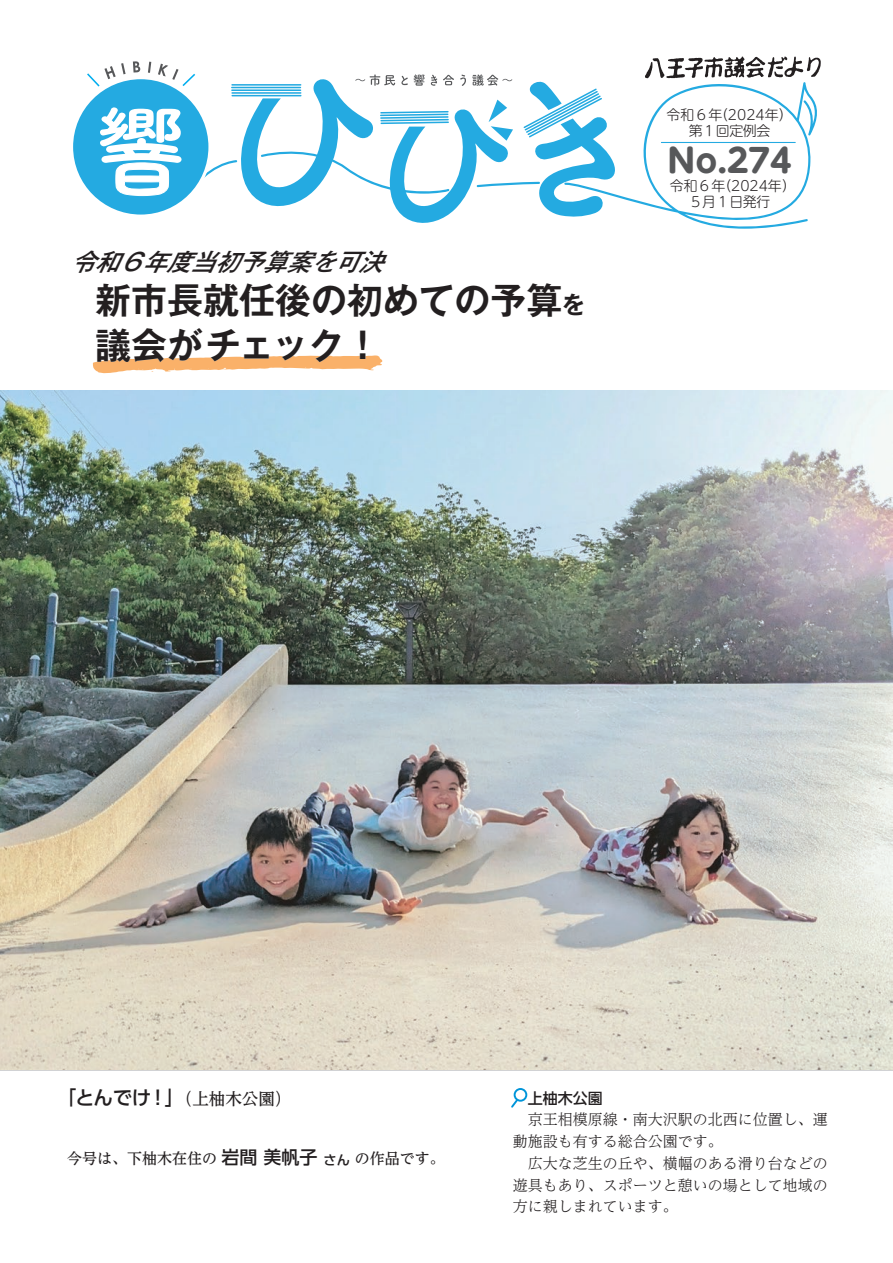
<style>
.page{position:relative;width:893px;height:1263px;background:#fff}
.page>*{position:absolute;margin:0;border:0;box-sizing:border-box;transform-origin:0 0}
.t1{font:700 36px/45px "Gothic MB101 Pro De";color:#231f20}
.t2{font:700 32.4px "UD Shin M Go Pr 6 N";color:#57585a}
.t3{font:italic 500 24px "Gothic MB101 Pro";color:#231f20}
.t4{font:500 19.5px "UD Shin Go Pr 6 N";color:#231f20}
.t5{font:300 15px/21.8px "UD Reimin Pro";color:#231f20}
.t6{font:500 15px "UD Reimin Pro";color:#231f20}
.t7{font:500 15px "UD Shin Go Pr 6 N";color:#231f20}
.t8{font:300 13.95px/15.9px "UD Shin M Go Pr 6 N";color:#231f20;text-align:center}
.s1{font-size:24px}
.s2{font-family:"UD Reimin Pro";font-size:16.5px}
.s3{font-family:"UD Shin Go Pr 6 N";font-size:18px}
.s4{font-family:"UD Shin Go Pr 6 N";font-size:13.2px}
</style>
<div class="page">
<img style="left:0;top:391px;width:893px;height:679px">
<div style="left:73px;top:79px;width:135px;height:136px;background:#24aae1;border-radius:50%"></div>
<svg style="left:82px;top:56px;width:739px;height:173px"></svg>
<div style="left:514px;top:1088px;width:13px;height:14px;border:2px solid #0095d9;border-radius:50%"></div>
<svg style="left:511px;top:1097px;width:9px;height:11px"></svg>
<svg style="left:93px;top:355px;width:289px;height:18px"></svg>
<p class="t8" style="left:667px;top:106px;width:127px">令和６年（2024年）第１回定例会</p>
<h2 class="t2" style="left:668px;top:133px;width:125px">No.274</h2>
<h3 class="t3" style="left:70px;top:242px;width:330px">令和６年度当初予算案を可決</h3>
<h1 class="t1" style="left:95px;top:274px;width:492px">新市長就任後の初めての予算<span class="s1">を</span>議会がチェック！</h1>
<p class="t8" style="left:670px;top:177px;width:127px">令和６年（2024年）<br>５月１日発行</p>
<h3 class="t4" style="left:57px;top:1082px;width:236px">「とんでけ！」<span class="s2">（上柚木公園）</span></h3>
<p class="t6" style="left:67px;top:1146px;width:379px">今号は、下柚木在住の<span class="s3">岩間 美帆子</span><span class="s4">さん</span>の作品です。</p>
<p class="t7" style="left:528px;top:1086px;width:76px">上柚木公園</p>
<p class="t5" style="left:513px;top:1108px;width:317px;text-indent:15px">京王相模原線・南大沢駅の北西に位置し、運動施設も有する総合公園です。</p>
<p class="t5" style="left:513px;top:1152px;width:317px;text-align:justify;text-indent:15px">広大な芝生の丘や、横幅のある滑り台などの遊具もあり、スポーツと憩いの場として地域の方に親しまれています。</p>
</div>
